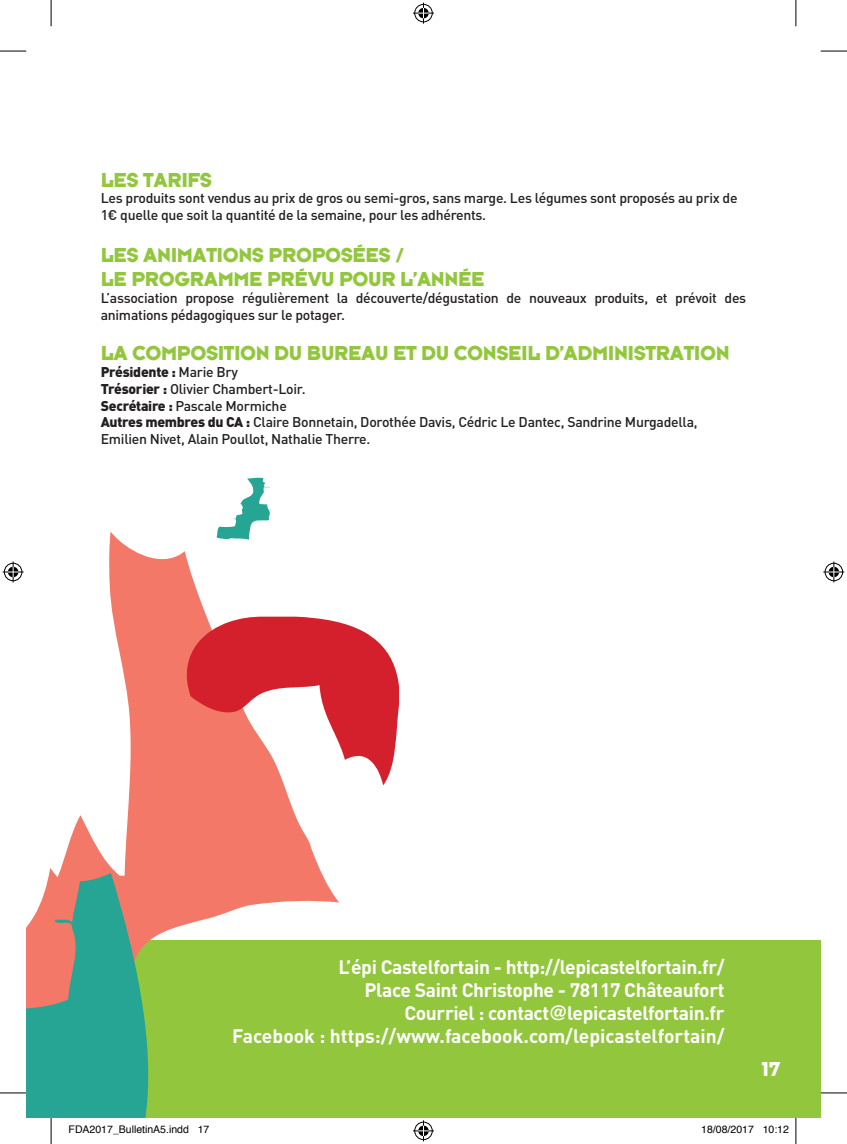
<style>
.page{position:relative;width:847px;height:1144px;background:#fff}
.page>*{position:absolute;margin:0;border:0;box-sizing:border-box;transform-origin:0 0}
.t1{font:21px/23.8px "Typeface Six";letter-spacing:-.02em;color:#92c73d}
.t2{font:21px "Typeface Six";color:#fff}
.t3{font:700 19.25px/23.1px "DIN";letter-spacing:-.02em;color:#fff;text-align:right}
.t4{font:500 14px/16.8px "DIN Pro";letter-spacing:-.02em;color:#231f20}
.t5{font:900 14px "DIN";letter-spacing:-.02em;color:#231f20}
.t6{font:10.5px "Helvetica";color:#000}
.s1{font-family:"DIN Pro";font-weight:500}
.s2{font-family:"DIN";font-weight:900}
.s3{font-family:"Helvetica"}
</style>
<div class="page">
<div style="left:51px;top:940px;width:769px;height:178px;background:#92c73d"></div>
<svg style="left:49px;top:531px;width:290px;height:393px"></svg>
<svg style="left:183px;top:616px;width:216px;height:169px"></svg>
<svg style="left:216px;top:477px;width:55px;height:62px"></svg>
<svg style="left:0;top:51px;width:26px;height:1px"></svg>
<svg style="left:820px;top:51px;width:26px;height:1px"></svg>
<svg style="left:820px;top:1092px;width:26px;height:1px"></svg>
<svg style="left:51px;top:0;width:1px;height:26px"></svg>
<svg style="left:795px;top:0;width:1px;height:26px"></svg>
<svg style="left:795px;top:1118px;width:1px;height:26px"></svg>
<svg style="left:413px;top:3px;width:21px;height:21px"></svg>
<svg style="left:413px;top:1120px;width:21px;height:21px"></svg>
<svg style="left:3px;top:561px;width:21px;height:21px"></svg>
<svg style="left:823px;top:561px;width:21px;height:21px"></svg>
<svg style="left:0;top:873px;width:189px;height:271px"></svg>
<h1 class="t1" style="left:101px;top:168px;width:113px">LES TARIFS</h1>
<p class="t4" style="left:101px;top:188px;width:638px">Les produits sont vendus au prix de gros ou semi-gros, sans marge. Les légumes sont proposés au prix de<br>1€ quelle que soit la quantité de la semaine, pour les adhérents.</p>
<h1 class="t1" style="left:101px;top:243px;width:385px">LES ANIMATIONS PROPOSÉES /<br>LE PROGRAMME PRÉVU POUR L’ANNÉE</h1>
<p class="t4" style="left:101px;top:288px;width:646px">L’association propose régulièrement la découverte/dégustation de nouveaux produits, et prévoit des animations pédagogiques sur le potager.</p>
<h1 class="t1" style="left:101px;top:341px;width:630px">LA COMPOSITION DU BUREAU ET DU CONSEIL D’ADMINISTRATION</h1>
<p class="t5" style="left:101px;top:363px;width:139px">Présidente : <span class="s1">Marie Bry</span></p>
<p class="t4" style="left:101px;top:379px;width:598px"><span class="s2">Trésorier :</span> Olivier Chambert-Loir.<br><span class="s2">Secrétaire :</span> Pascale Mormiche<br><span class="s2">Autres membres du CA :</span> Claire Bonnetain, Dorothée Davis, Cédric Le Dantec, Sandrine Murgadella, Emilien Nivet, Alain Poullot, Nathalie Therre.</p>
<h2 class="t3" style="left:232px;top:955px;width:493px">L’épi Castelfortain - http://lepicastelfortain.fr/<br>Place Saint Christophe - 78117 Châteaufort<br>Courriel : contact<span class="s3">@</span>lepicastelfortain.fr<br>Facebook : https://www.facebook.com/lepicastelfortain/</h2>
<h1 class="t2" style="left:761px;top:1056px;width:20px">17</h1>
<p class="t6" style="left:69px;top:1122px;width:142px">FDA2017_BulletinA5.indd 17</p>
<p class="t6" style="left:701px;top:1122px;width:89px">18/08/2017 10:12</p>
</div>
